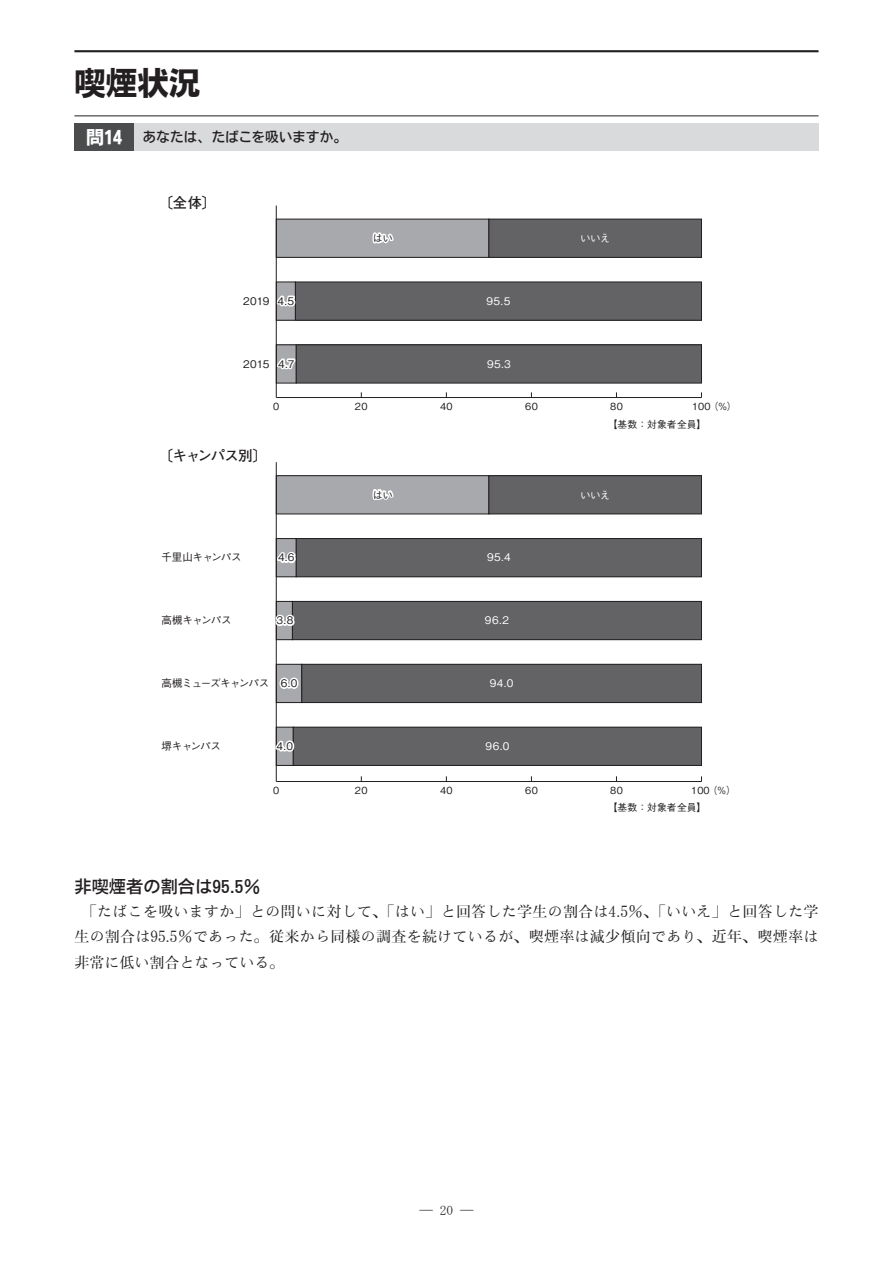
<style>
.page{position:relative;width:893px;height:1263px;background:#fff}
.page>*{position:absolute;margin:0;border:0;box-sizing:border-box;transform-origin:0 0}
.t1{font:31.5px "Motoya Cedar W6 90 msp RKSJ H";color:#231f20}
.t2{font:17.25px "Motoya Cedar W4 90 msp RKSJ H";color:#231f20}
.t3{font:15px/25.5px "Motoya Mincho W3 90 msp RKSJ H";letter-spacing:.02em;color:#231f20;text-align:justify}
.t4{font:700 14.25px "Futo Go B101 Pr 6 N";letter-spacing:-.05em;color:#231f20}
.t5{font:13.8px "Motoya Cedar W4 90 msp RKSJ H";letter-spacing:-.02em;color:#231f20}
.t6{font:13.5px "MS Mincho";color:#231f20}
.t7{font:500 10.5px "Gothic BBB Pr 6 N";letter-spacing:-.045em;color:#231f20}
.t8{font:500 10.5px "Gothic BBB Pr 6 N";letter-spacing:.04em;color:#fff}
.t9{font:500 10.5px "Gothic BBB Pr 6 N";letter-spacing:-.07em;color:#231f20}
.t10{font:500 9.75px "Gothic BBB Pr 6 N";letter-spacing:.025em;color:#231f20}
.s1{font-family:"Motoya Cedar W6 90 msp RKSJ H";font-size:18px;color:#fff}
</style>
<div class="page">
<hr style="left:74px;top:50px;width:745px;height:2px;background:#231f20">
<hr style="left:74px;top:115px;width:745px;height:1px;background:#231f20">
<div style="left:74px;top:123px;width:60px;height:28px;background:#4b4c4d"></div>
<div style="left:134px;top:123px;width:685px;height:28px;background:#d9dadc"></div>
<div style="left:276px;top:219px;width:213px;height:38px;background:#a8a9ad"></div>
<div style="left:276px;top:219px;width:213px;height:39px;border:1px solid #231f20"></div>
<div style="left:489px;top:219px;width:212px;height:38px;background:#636366"></div>
<div style="left:489px;top:219px;width:213px;height:39px;border:1px solid #231f20"></div>
<div style="left:276px;top:282px;width:19px;height:38px;background:#a8a9ad"></div>
<div style="left:295px;top:282px;width:406px;height:38px;background:#636366"></div>
<div style="left:295px;top:282px;width:407px;height:38px;border:1px solid #231f20"></div>
<svg style="left:372px;top:232px;width:22px;height:12px"></svg>
<svg style="left:275px;top:289px;width:22px;height:19px"></svg>
<div style="left:276px;top:476px;width:213px;height:38px;background:#a8a9ad"></div>
<div style="left:276px;top:475px;width:213px;height:39px;border:1px solid #231f20"></div>
<div style="left:489px;top:476px;width:212px;height:38px;background:#636366"></div>
<div style="left:489px;top:475px;width:213px;height:39px;border:1px solid #231f20"></div>
<div style="left:276px;top:538px;width:20px;height:39px;background:#a8a9ad"></div>
<div style="left:276px;top:538px;width:20px;height:39px;border:1px solid #231f20"></div>
<div style="left:296px;top:538px;width:405px;height:39px;background:#636366"></div>
<div style="left:296px;top:538px;width:406px;height:39px;border:1px solid #231f20"></div>
<svg style="left:372px;top:489px;width:22px;height:11px"></svg>
<svg style="left:275px;top:545px;width:23px;height:22px"></svg>
<div style="left:276px;top:345px;width:20px;height:38px;background:#a8a9ad"></div>
<div style="left:296px;top:345px;width:405px;height:38px;background:#636366"></div>
<div style="left:296px;top:345px;width:406px;height:38px;border:1px solid #231f20"></div>
<svg style="left:275px;top:352px;width:23px;height:19px"></svg>
<div style="left:276px;top:601px;width:16px;height:39px;background:#a8a9ad"></div>
<div style="left:276px;top:601px;width:17px;height:39px;border:1px solid #231f20"></div>
<div style="left:292px;top:601px;width:409px;height:39px;background:#636366"></div>
<div style="left:292px;top:601px;width:410px;height:39px;border:1px solid #231f20"></div>
<div style="left:276px;top:664px;width:26px;height:38px;background:#a8a9ad"></div>
<div style="left:276px;top:664px;width:26px;height:39px;border:1px solid #231f20"></div>
<div style="left:302px;top:664px;width:399px;height:38px;background:#636366"></div>
<div style="left:302px;top:664px;width:400px;height:39px;border:1px solid #231f20"></div>
<div style="left:276px;top:727px;width:17px;height:38px;background:#a8a9ad"></div>
<div style="left:276px;top:727px;width:17px;height:39px;border:1px solid #231f20"></div>
<div style="left:293px;top:727px;width:408px;height:38px;background:#636366"></div>
<div style="left:293px;top:727px;width:409px;height:39px;border:1px solid #231f20"></div>
<hr style="left:276px;top:781px;width:425px;height:1px;background:#231f20">
<hr style="left:276px;top:462px;width:1px;height:319px;background:#231f20">
<svg style="left:275px;top:613px;width:20px;height:16px"></svg>
<svg style="left:279px;top:677px;width:20px;height:12px"></svg>
<svg style="left:275px;top:734px;width:20px;height:19px"></svg>
<hr style="left:276px;top:397px;width:425px;height:1px;background:#231f20">
<hr style="left:276px;top:206px;width:1px;height:191px;background:#231f20">
<h1 class="t1" style="left:74px;top:67px;width:127px">喫煙状況</h1>
<p class="t5" style="left:86px;top:130px;width:263px"><span class="s1">問14</span> あなたは、たばこを吸いますか。</p>
<p class="t4" style="left:159px;top:191px;width:59px">〔全体〕</p>
<p class="t7" style="left:372px;top:230px;width:22px">はい</p>
<p class="t7" style="left:243px;top:292px;width:28px">2019</p>
<p class="t7" style="left:278px;top:292px;width:18px">4.5</p>
<p class="t8" style="left:487px;top:292px;width:25px">95.5</p>
<p class="t7" style="left:243px;top:355px;width:28px">2015</p>
<p class="t7" style="left:278px;top:355px;width:18px">4.7</p>
<p class="t8" style="left:487px;top:355px;width:25px">95.3</p>
<p class="t8" style="left:580px;top:230px;width:32px">いいえ</p>
<p class="t10" style="left:273px;top:399px;width:8px">0</p>
<p class="t10" style="left:355px;top:399px;width:14px">20</p>
<p class="t10" style="left:440px;top:399px;width:14px">40</p>
<p class="t10" style="left:525px;top:399px;width:14px">60</p>
<p class="t10" style="left:610px;top:399px;width:14px">80</p>
<p class="t10" style="left:692px;top:399px;width:46px">100 （%）</p>
<p class="t10" style="left:608px;top:416px;width:100px">【基数：対象者全員】</p>
<p class="t4" style="left:159px;top:444px;width:110px">〔キャンパス別〕</p>
<p class="t7" style="left:372px;top:486px;width:22px">はい</p>
<p class="t8" style="left:580px;top:486px;width:32px">いいえ</p>
<p class="t7" style="left:161px;top:549px;width:82px">千里山キャンパス</p>
<p class="t7" style="left:278px;top:549px;width:18px">4.6</p>
<p class="t8" style="left:487px;top:549px;width:25px">95.4</p>
<p class="t7" style="left:161px;top:612px;width:72px">高槻キャンパス</p>
<p class="t7" style="left:277px;top:612px;width:18px">3.8</p>
<p class="t8" style="left:485px;top:612px;width:26px">96.2</p>
<p class="t9" style="left:161px;top:675px;width:109px">高槻ミューズキャンパス</p>
<p class="t7" style="left:281px;top:675px;width:18px">6.0</p>
<p class="t8" style="left:490px;top:675px;width:25px">94.0</p>
<p class="t7" style="left:161px;top:737px;width:61px">堺キャンパス</p>
<p class="t7" style="left:276px;top:737px;width:18px">4.0</p>
<p class="t8" style="left:485px;top:737px;width:25px">96.0</p>
<p class="t10" style="left:273px;top:783px;width:8px">0</p>
<p class="t10" style="left:355px;top:783px;width:14px">20</p>
<p class="t10" style="left:440px;top:783px;width:14px">40</p>
<p class="t10" style="left:525px;top:783px;width:14px">60</p>
<p class="t10" style="left:610px;top:783px;width:14px">80</p>
<p class="t10" style="left:691px;top:783px;width:46px">100 （%）</p>
<p class="t10" style="left:608px;top:800px;width:100px">【基数：対象者全員】</p>
<p class="t2" style="left:74px;top:878px;width:188px">非喫煙者の割合は95.5％</p>
<p class="t3" style="left:74px;top:898px;width:746px;text-indent:8px">「たばこを吸いますか」との問いに対して、「はい」と回答した学生の割合は4.5％、「いいえ」と回答した学生の割合は95.5％であった。従来から同様の調査を続けているが、喫煙率は減少傾向であり、近年、喫煙率は非常に低い割合となっている。</p>
<p class="t6" style="left:419px;top:1203px;width:55px">― 20 ―</p>
</div>
